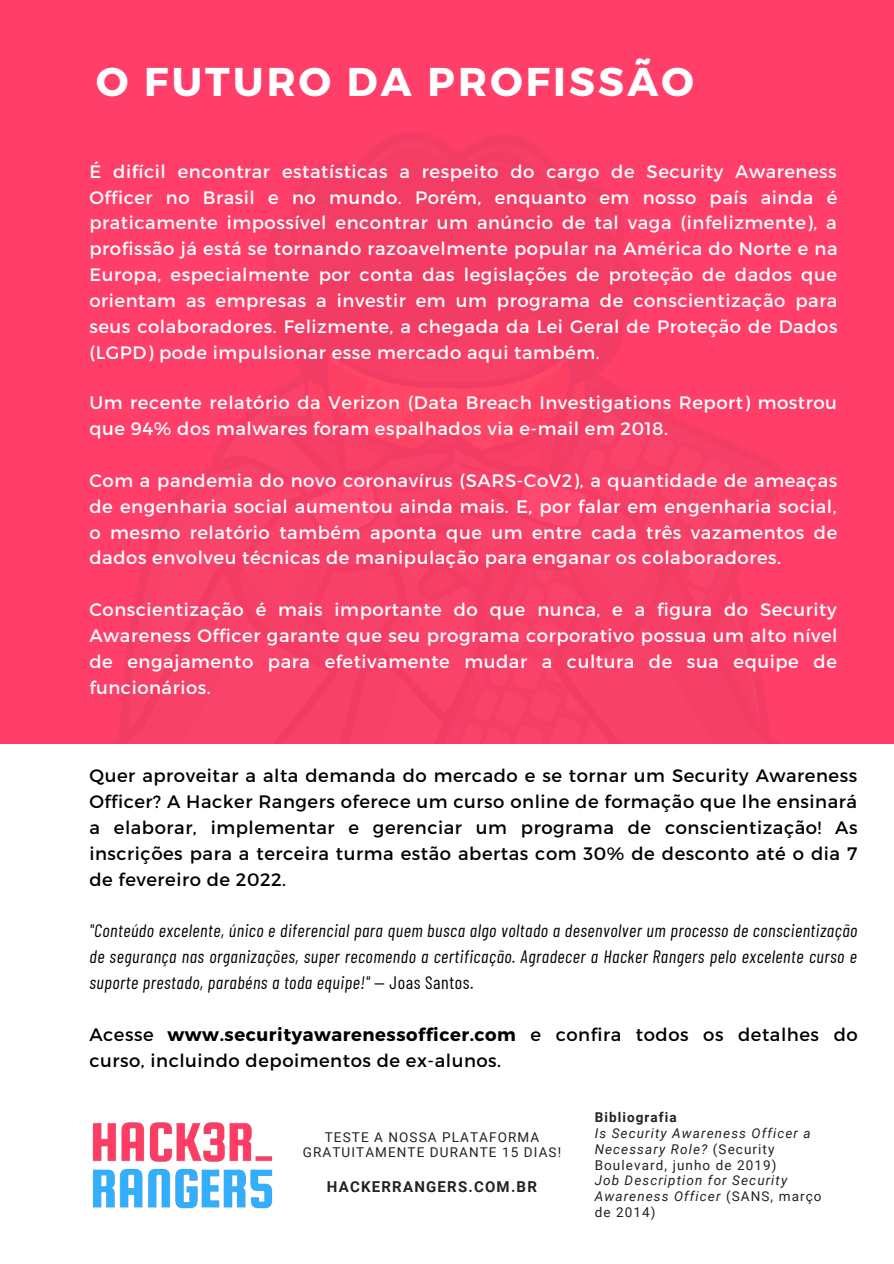
<style>
.page{position:relative;width:894px;height:1264px;background:#fff}
.page>*{position:absolute;margin:0;border:0;box-sizing:border-box;transform-origin:0 0}
.t1{font:700 40.05px "Montserrat";letter-spacing:.08em;color:#fff}
.t2{font:18px/26px "Montserrat";letter-spacing:.03em;color:#fff;text-align:justify}
.t3{font:18px/26px "Montserrat";letter-spacing:.03em;color:#000;text-align:justify}
.t4{font:italic 18px/26px "Barlow Condensed";letter-spacing:.03em;color:#000;text-align:justify}
.t5{font:700 15px "Roboto";letter-spacing:.08em;color:#222}
.t6{font:italic 13.5px/15.8px "Roboto";letter-spacing:.08em;color:#222}
.t7{font:13.5px/15.8px "Roboto";letter-spacing:.08em;color:#222;text-align:center}
.t8{font:700 13.5px "Roboto";letter-spacing:.08em;color:#222}
.s1{font-style:normal}
.s2{font-weight:700}
</style>
<div class="page">
<div style="left:0;top:0;width:893px;height:743px;background:#ff3f69"></div>
<img style="left:92px;top:1122px;width:181px;height:87px">
<p class="t1" style="left:96px;top:56px;width:599px">O FUTURO DA PROFISSÃO</p>
<p class="t2" style="left:89px;top:157px;width:749px">É difícil encontrar estatísticas a respeito do cargo de Security Awareness Officer no Brasil e no mundo. Porém, enquanto em nosso país ainda é praticamente impossível encontrar um anúncio de tal vaga (infelizmente), a profissão já está se tornando razoavelmente popular na América do Norte e na Europa, especialmente por conta das legislações de proteção de dados que orientam as empresas a investir em um programa de conscientização para seus colaboradores. Felizmente, a chegada da Lei Geral de Proteção de Dados (LGPD) pode impulsionar esse mercado aqui também.</p>
<p class="t2" style="left:89px;top:389px;width:748px">Um recente relatório da Verizon (Data Breach Investigations Report) mostrou que 94% dos malwares foram espalhados via e-mail em 2018.</p>
<p class="t2" style="left:89px;top:466px;width:749px">Com a pandemia do novo coronavírus (SARS-CoV2), a quantidade de ameaças de engenharia social aumentou ainda mais. E, por falar em engenharia social, o mesmo relatório também aponta que um entre cada três vazamentos de dados envolveu técnicas de manipulação para enganar os colaboradores.</p>
<p class="t2" style="left:89px;top:596px;width:749px">Conscientização é mais importante do que nunca, e a figura do Security Awareness Officer garante que seu programa corporativo possua um alto nível de engajamento para efetivamente mudar a cultura de sua equipe de funcionários.</p>
<p class="t3" style="left:89px;top:761px;width:769px">Quer aproveitar a alta demanda do mercado e se tornar um Security Awareness Officer? A Hacker Rangers oferece um curso online de formação que lhe ensinará a elaborar, implementar e gerenciar um programa de conscientização! As inscrições para a terceira turma estão abertas com 30% de desconto até o dia 7 de fevereiro de 2022.</p>
<p class="t4" style="left:89px;top:917px;width:769px">"Conteúdo excelente, único e diferencial para quem busca algo voltado a desenvolver um processo de conscientização de segurança nas organizações, super recomendo a certificação. Agradecer a Hacker Rangers pelo excelente curso e suporte prestado, parabéns a toda equipe!" <span class="s1">— Joas Santos.</span></p>
<p class="t3" style="left:89px;top:1020px;width:769px">Acesse <span class="s2">www.securityawarenessofficer.com</span> e confira todos os detalhes do curso, incluindo depoimentos de ex-alunos.</p>
<p class="t7" style="left:303px;top:1129px;width:260px">TESTE A NOSSA PLATAFORMA<br>GRATUITAMENTE DURANTE 15 DIAS!</p>
<p class="t5" style="left:327px;top:1178px;width:211px">HACKERRANGERS.COM.BR</p>
<p class="t8" style="left:594px;top:1109px;width:84px">Bibliografia</p>
<p class="t6" style="left:594px;top:1125px;width:217px">Is Security Awareness Officer a<br>Necessary Role? <span class="s1">(Security<br>Boulevard, junho de 2019)</span></p>
<p class="t6" style="left:594px;top:1172px;width:228px">Job Description for Security<br>Awareness Officer <span class="s1">(SANS, março de 2014)</span></p>
</div>
